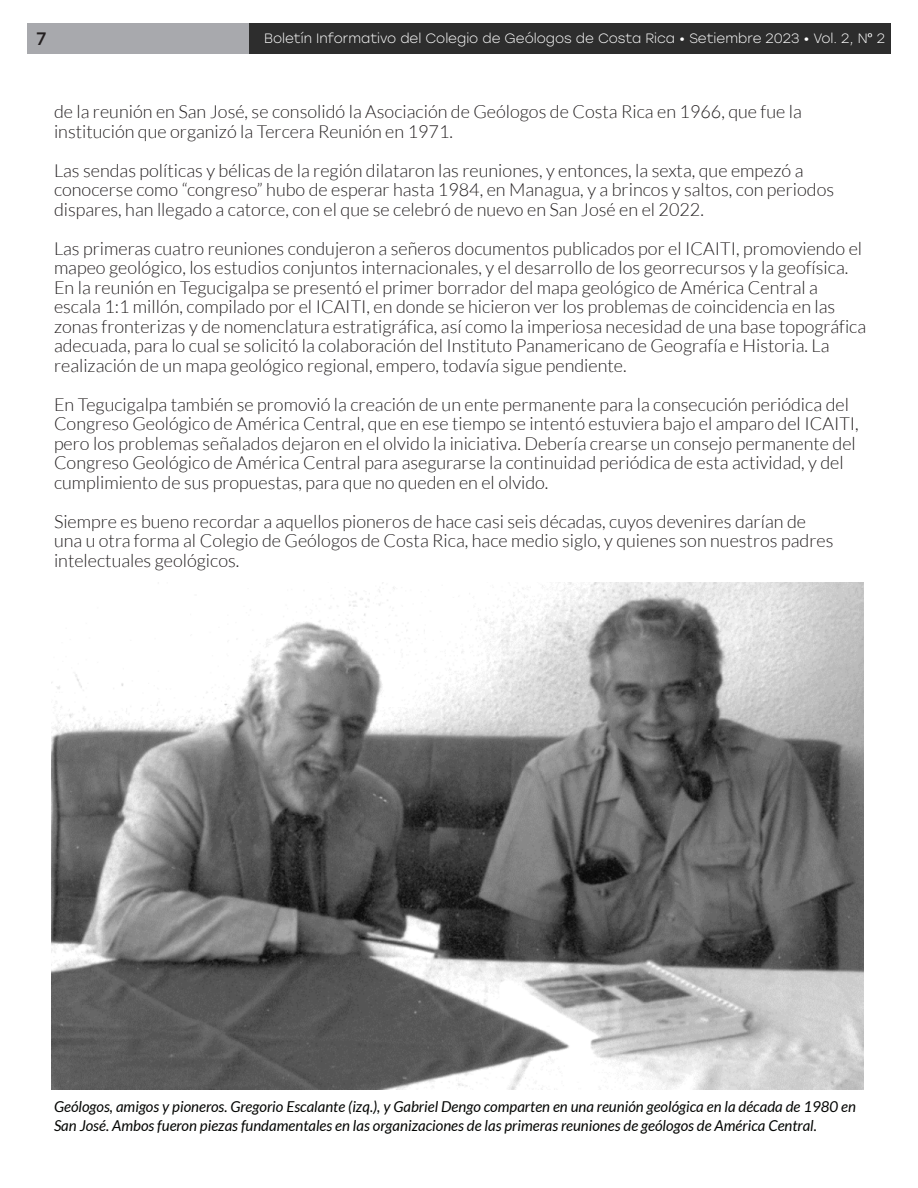
<style>
.page{position:relative;width:918px;height:1188px;background:#fff}
.page>*{position:absolute;margin:0;border:0;box-sizing:border-box;transform-origin:0 0}
.t1{font:300 18px/19.5px "Lato";color:#231f20}
.t2{font:18px "Stolzl";color:#231f20}
.t3{font:italic 15px/19.5px "Lato";color:#040503}
.t4{font:300 13.5px "Stolzl";color:#fff}
.s1{font-family:"Lato";font-weight:400}
</style>
<div class="page">
<div style="left:248px;top:24px;width:643px;height:30px;background:#2d2d2d"></div>
<div style="left:27px;top:24px;width:221px;height:30px;background:#a8a9ad"></div>
<img style="left:51px;top:583px;width:813px;height:507px">
<p class="t2" style="left:36px;top:26px;width:11px">7</p>
<p class="t4" style="left:264px;top:29px;width:622px">Boletín Informativo del Colegio de Geólogos de Costa Rica • Setiembre 2023 • Vol. 2, N<span class="s1">º</span> 2</p>
<p class="t1" style="left:54px;top:102px;width:749px">de la reunión en San José, se consolidó la Asociación de Geólogos de Costa Rica en 1966, que fue la institución que organizó la Tercera Reunión en 1971.</p>
<p class="t1" style="left:54px;top:161px;width:782px">Las sendas políticas y bélicas de la región dilataron las reuniones, y entonces, la sexta, que empezó a conocerse como “congreso” hubo de esperar hasta 1984, en Managua, y a brincos y saltos, con periodos dispares, han llegado a catorce, con el que se celebró de nuevo en San José en el 2022.</p>
<p class="t1" style="left:54px;top:239px;width:814px">Las primeras cuatro reuniones condujeron a señeros documentos publicados por el ICAITI, promoviendo el mapeo geológico, los estudios conjuntos internacionales, y el desarrollo de los georrecursos y la geofísica.<br>En la reunión en Tegucigalpa se presentó el primer borrador del mapa geológico de América Central a escala 1:1 millón, compilado por el ICAITI, en donde se hicieron ver los problemas de coincidencia en las zonas fronterizas y de nomenclatura estratigráfica, así como la imperiosa necesidad de una base topográfica adecuada, para lo cual se solicitó la colaboración del Instituto Panamericano de Geografía e Historia. La realización de un mapa geológico regional, empero, todavía sigue pendiente.</p>
<p class="t1" style="left:54px;top:395px;width:806px">En Tegucigalpa también se promovió la creación de un ente permanente para la consecución periódica del Congreso Geológico de América Central, que en ese tiempo se intentó estuviera bajo el amparo del ICAITI, pero los problemas señalados dejaron en el olvido la iniciativa. Debería crearse un consejo permanente del Congreso Geológico de América Central para asegurarse la continuidad periódica de esta actividad, y del cumplimiento de sus propuestas, para que no queden en el olvido.</p>
<p class="t1" style="left:54px;top:512px;width:781px">Siempre es bueno recordar a aquellos pioneros de hace casi seis décadas, cuyos devenires darían de una u otra forma al Colegio de Geólogos de Costa Rica, hace medio siglo, y quienes son nuestros padres intelectuales geológicos.</p>
<p class="t3" style="left:54px;top:1097px;width:803px">Geólogos, amigos y pioneros. Gregorio Escalante (izq.), y Gabriel Dengo comparten en una reunión geológica en la década de 1980 en<br>San José. Ambos fueron piezas fundamentales en las organizaciones de las primeras reuniones de geólogos de América Central.</p>
</div>
